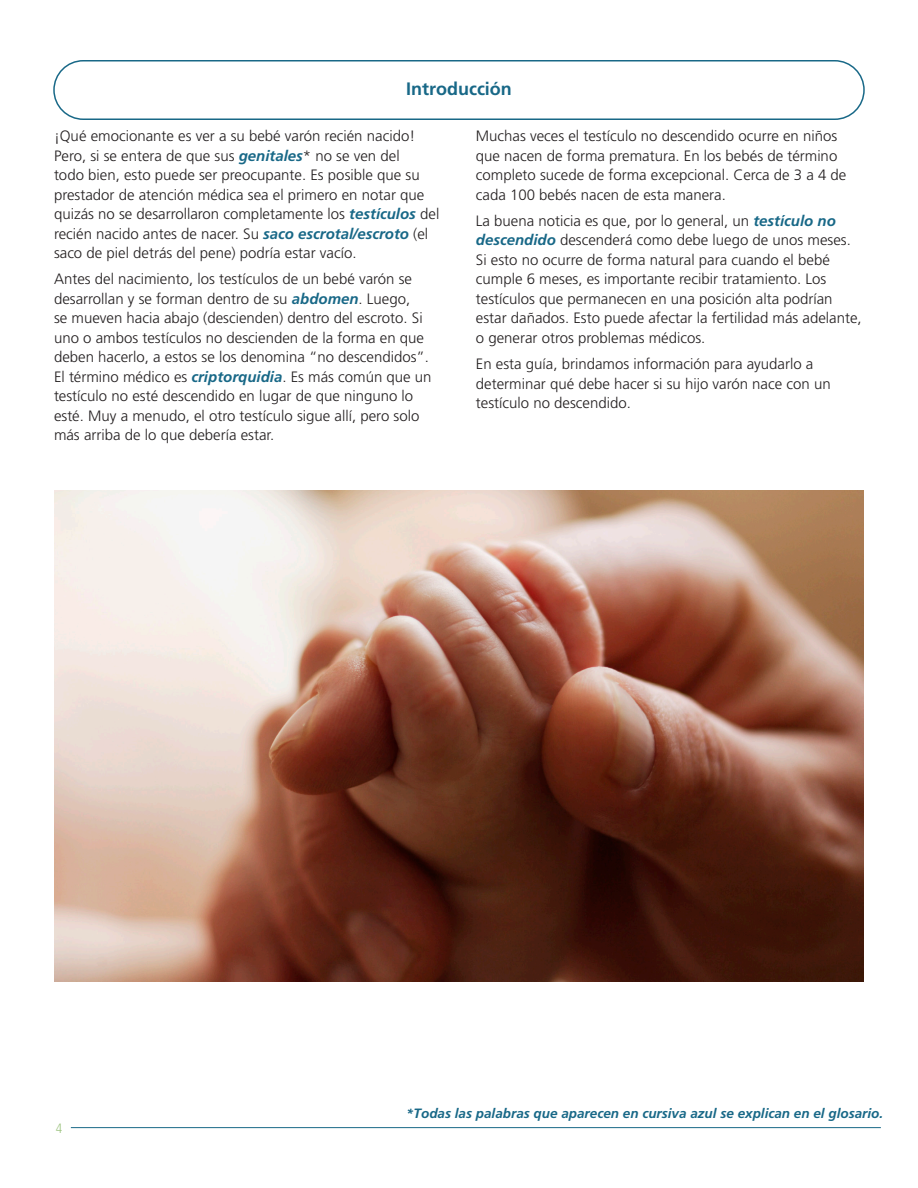
<style>
.page{position:relative;width:918px;height:1188px;background:#fff}
.page>*{position:absolute;margin:0;border:0;box-sizing:border-box;transform-origin:0 0}
.Level2_Header{font:700 18px "Frutiger LT Pro";color:#186887}
.Body1{font:300 15px/19.5px "Frutiger LT Pro";color:#231f20}
.Body1-2{font:italic 700 13.5px "Frutiger LT Pro";color:#186887}
.t1{font:300 condensed 13.5px "Frutiger LT Pro";color:#9ec482}
.s1{font-weight:700;font-style:italic;color:#186887}
</style>
<div class="page">
<hr style="left:71px;top:1127px;width:810px;height:1px;background:#186887">
<div style="left:53px;top:60px;width:812px;height:60px;border:2px solid #186887;border-radius:29px"></div>
<img style="left:54px;top:490px;width:810px;height:491px">
<p class="Level2_Header" style="left:406px;top:78px;width:107px">Introducción</p>
<p class="Body1" style="left:54px;top:126px;width:387px">¡Qué emocionante es ver a su bebé varón recién nacido!<br>Pero, si se entera de que sus <span class="s1">genitales</span>* no se ven del<br>todo bien, esto puede ser preocupante. Es posible que su prestador de atención médica sea el primero en notar que quizás no se desarrollaron completamente los <span class="s1">testículos</span> del recién nacido antes de nacer. Su <span class="s1">saco escrotal/escroto</span> (el saco de piel detrás del pene) podría estar vacío.</p>
<p class="Body1" style="left:54px;top:269px;width:379px">Antes del nacimiento, los testículos de un bebé varón se desarrollan y se forman dentro de su <span class="s1">abdomen</span>. Luego,<br>se mueven hacia abajo (descienden) dentro del escroto. Si uno o ambos testículos no descienden de la forma en que deben hacerlo, a estos se los denomina “no descendidos”.<br>El término médico es <span class="s1">criptorquidia</span>. Es más común que un testículo no esté descendido en lugar de que ninguno lo esté. Muy a menudo, el otro testículo sigue allí, pero solo más arriba de lo que debería estar.</p>
<p class="Body1" style="left:476px;top:126px;width:372px">Muchas veces el testículo no descendido ocurre en niños que nacen de forma prematura. En los bebés de término completo sucede de forma excepcional. Cerca de 3 a 4 de cada 100 bebés nacen de esta manera.</p>
<p class="Body1" style="left:476px;top:211px;width:387px">La buena noticia es que, por lo general, un <span class="s1">testículo no descendido</span> descenderá como debe luego de unos meses.<br>Si esto no ocurre de forma natural para cuando el bebé cumple 6 meses, es importante recibir tratamiento. Los testículos que permanecen en una posición alta podrían estar dañados. Esto puede afectar la fertilidad más adelante, o generar otros problemas médicos.</p>
<p class="Body1" style="left:476px;top:354px;width:356px">En esta guía, brindamos información para ayudarlo a determinar qué debe hacer si su hijo varón nace con un testículo no descendido.</p>
<p class="t1" style="left:56px;top:1120px;width:8px">4</p>
<p class="Body1-2" style="left:406px;top:1106px;width:479px">*Todas las palabras que aparecen en cursiva azul se explican en el glosario.</p>
</div>
